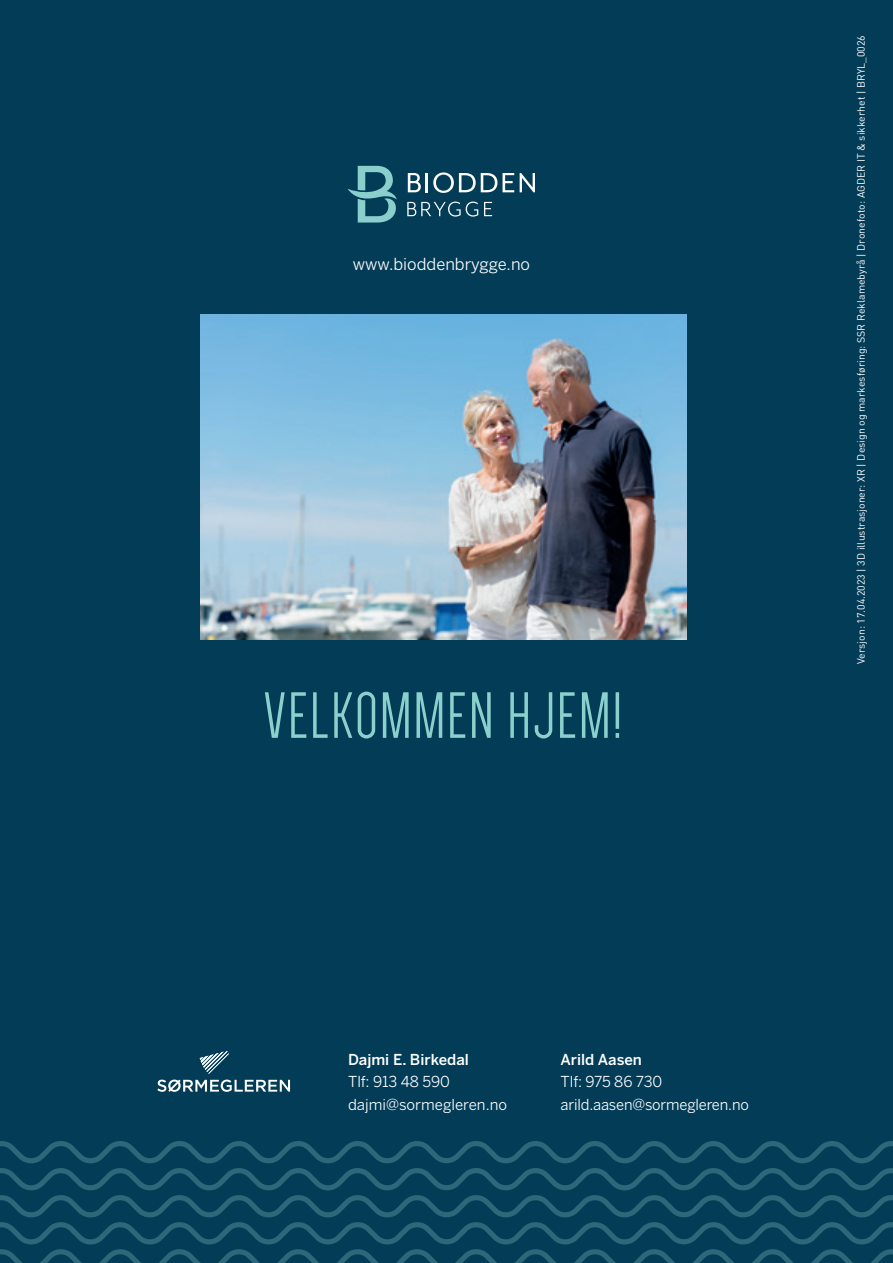
<style>
.page{position:relative;width:893px;height:1263px;background:#033c57}
.page>*{position:absolute;margin:0;border:0;box-sizing:border-box;transform-origin:0 0}
.t1{font:67.5px "Dense";letter-spacing:.03em;color:#8bd0cc}
.t2{font:16.5px "Benton Sans";color:#fff}
.t3{font:15px/22.5px "Benton Sans";letter-spacing:-.01em;color:#fff}
.t4{font:500 15px "Benton Sans";color:#fff}
.t5{font:10.5px "DIN";color:#fff}
</style>
<div class="page">
<svg style="left:348px;top:166px;width:49px;height:57px"></svg>
<svg style="left:408px;top:172px;width:89px;height:21px"></svg>
<svg style="left:503px;top:173px;width:11px;height:19px"></svg>
<svg style="left:520px;top:173px;width:15px;height:19px"></svg>
<svg style="left:407px;top:202px;width:71px;height:15px"></svg>
<svg style="left:484px;top:202px;width:8px;height:14px"></svg>
<svg style="left:157px;top:1051px;width:133px;height:41px"></svg>
<img style="left:200px;top:315px;width:486px;height:324px">
<svg style="left:0;top:1141px;width:893px;height:122px"></svg>
<h2 class="t2" style="left:353px;top:254px;width:179px">www.bioddenbrygge.no</h2>
<h1 class="t1" style="left:264px;top:682px;width:360px">VELKOMMEN HJEM!</h1>
<p class="t5" style="left:854px;top:664px;width:631px;rotate:-90deg">Versjon: 17.04.2023 | 3D illustrasjoner: XR | Design og markesføring: SSR Reklamebyrå | Dronefoto: AGDER IT &amp; sikkerhet | BRYL_0026</p>
<h3 class="t4" style="left:348px;top:1050px;width:122px">Dajmi E. Birkedal</h3>
<h3 class="t3" style="left:348px;top:1070px;width:160px">Tlf: 913 48 590 dajmi@sormegleren.no</h3>
<h3 class="t4" style="left:560px;top:1050px;width:83px">Arild Aasen</h3>
<h3 class="t3" style="left:560px;top:1070px;width:190px">Tlf: 975 86 730 arild.aasen@sormegleren.no</h3>
</div>
